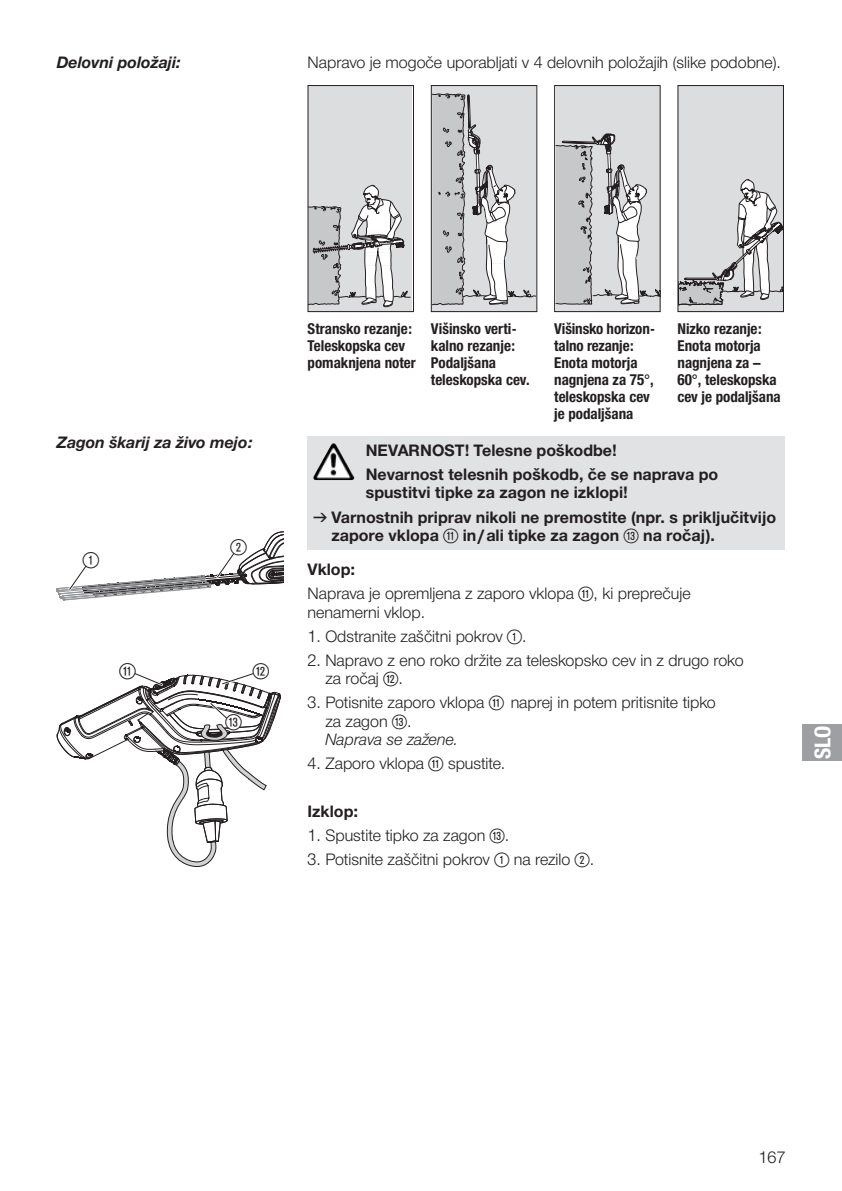
<style>
.page{position:relative;width:842px;height:1191px;background:#fff}
.page>*{position:absolute;margin:0;border:0;box-sizing:border-box;transform-origin:0 0}
.t1{font:22px "Ziffernim Kreisund Quadrat BQ";color:#231f20}
.t2{font:700 22px "Gardena Sans Cond";color:#fff}
.t3{font:16px/18.4px "Gardena Sans";color:#231f20}
.t4{font:700 16px/24px "Gardena Sans";color:#231f20}
.t5{font:italic 700 16px "Gardena Sans";color:#231f20}
.t6{font:700 15px/17px "Gardena Sans Cond";color:#231f20}
.s1{font-family:"Formdruck";font-weight:400}
.s2{font-family:"Ziffernim Kreisund Quadrat BQ";font-weight:400;font-size:20px}
.s3{font-family:"Ziffernim Kreisund Quadrat BQ";font-size:20px}
.s4{font-style:italic}
</style>
<div class="page">
<div style="left:308px;top:86px;width:104px;height:225px;background:#dcdddf"></div>
<svg style="left:310px;top:185px;width:100px;height:122px"></svg>
<div style="left:308px;top:85px;width:106px;height:227px;border:1px solid #231f20"></div>
<div style="left:432px;top:86px;width:104px;height:225px;background:#dcdddf"></div>
<svg style="left:433px;top:94px;width:102px;height:211px"></svg>
<div style="left:431px;top:85px;width:106px;height:227px;border:1px solid #231f20"></div>
<div style="left:556px;top:86px;width:103px;height:225px;background:#dcdddf"></div>
<svg style="left:556px;top:133px;width:102px;height:172px"></svg>
<div style="left:554px;top:85px;width:106px;height:227px;border:1px solid #231f20"></div>
<div style="left:678px;top:86px;width:105px;height:225px;background:#dcdddf"></div>
<svg style="left:679px;top:179px;width:103px;height:127px"></svg>
<div style="left:677px;top:85px;width:107px;height:227px;border:1px solid #231f20"></div>
<div style="left:308px;top:436px;width:477px;height:113px;background:#e1e2e4"></div>
<svg style="left:57px;top:531px;width:227px;height:69px"></svg>
<svg style="left:57px;top:673px;width:224px;height:194px"></svg>
<img style="left:315px;top:443px;width:18px;height:31px">
<div style="left:802px;top:724px;width:40px;height:36px;background:#9d9fa2"></div>
<p class="t5" style="left:57px;top:51px;width:125px">Delovni položaji:</p>
<p class="t3" style="left:308px;top:53px;width:475px">Napravo je mogoče uporabljati v 4 delovnih položajih (slike podobne).</p>
<p class="t5" style="left:57px;top:430px;width:197px">Zagon škarij za živo mejo:</p>
<h1 class="t1" style="left:83px;top:547px;width:18px">1</h1>
<h1 class="t1" style="left:231px;top:535px;width:18px">2</h1>
<h1 class="t1" style="left:119px;top:658px;width:18px">Q</h1>
<h1 class="t1" style="left:253px;top:658px;width:18px">W</h1>
<h1 class="t1" style="left:225px;top:709px;width:18px">E</h1>
<p class="t6" style="left:308px;top:320px;width:110px">Stransko rezanje:<br>Teleskopska cev pomaknjena noter</p>
<p class="t6" style="left:431px;top:320px;width:100px">Višinsko verti&shy;kalno rezanje:<br>Podaljšana teleskopska cev.</p>
<p class="t6" style="left:554px;top:320px;width:101px">Višinsko horizon&shy;talno rezanje:<br>Enota motorja nagnjena za 75°, teleskopska cev je podaljšana</p>
<p class="t6" style="left:677px;top:320px;width:105px">Nizko rezanje:<br>Enota motorja nagnjena za –<br>60°, teleskopska cev je podaljšana</p>
<p class="t4" style="left:366px;top:437px;width:354px">NEVARNOST! Telesne poškodbe!<br>Nevarnost telesnih poškodb, če se naprava po</p>
<p class="t4" style="left:313px;top:480px;width:465px;text-indent:52px">spustitvi tipke za zagon ne izklopi!<br><span class="s1">v</span> Varnostnih priprav nikoli ne premostite (npr. s priključitvijo</p>
<p class="t4" style="left:308px;top:517px;width:409px;line-height:34px;text-indent:24px">zapore vklopa <span class="s2">Q</span> in/ali tipke za zagon <span class="s2">E</span> na ročaj).<br>Vklop:</p>
<p class="t3" style="left:308px;top:583px;width:385px">Naprava je opremljena z zaporo vklopa <span class="s3">Q</span>, ki preprečuje nenamerni vklop.</p>
<p class="t3" style="left:308px;top:626px;width:221px">1. Odstranite zaščitni pokrov <span class="s3">1</span>.</p>
<p class="t3" style="left:325px;top:650px;width:420px;text-indent:-18px">2. Napravo z eno roko držite za teleskopsko cev in z drugo roko za ročaj <span class="s3">W</span>.</p>
<p class="t3" style="left:325px;top:692px;width:392px;text-indent:-18px">3. Potisnite zaporo vklopa <span class="s3">Q</span> naprej in potem pritisnite tipko za zagon <span class="s3">E</span>.<br><span class="s4">Naprava se zažene.</span></p>
<p class="t3" style="left:308px;top:753px;width:199px">4. Zaporo vklopa <span class="s3">Q</span> spustite.</p>
<p class="t4" style="left:308px;top:798px;width:52px">Izklop:</p>
<p class="t3" style="left:308px;top:825px;width:203px">1. Spustite tipko za zagon <span class="s3">E</span>.</p>
<p class="t3" style="left:308px;top:850px;width:288px">3. Potisnite zaščitni pokrov <span class="s3">1</span> na rezilo <span class="s3">2</span>.</p>
<h1 class="t2" style="left:807px;top:759px;width:35px;rotate:-90deg">SLO</h1>
<p class="t3" style="left:759px;top:1147px;width:28px">167</p>
</div>
